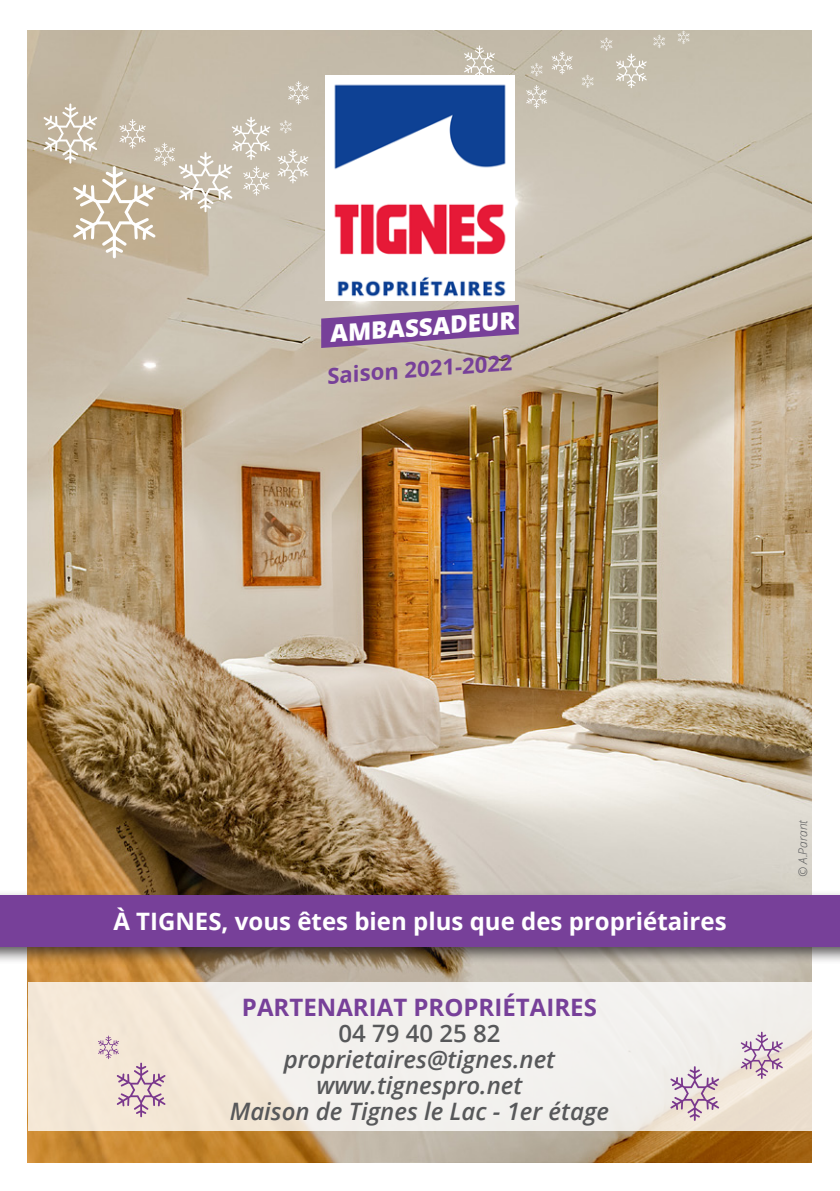
<style>
.page{position:relative;width:840px;height:1191px;background:#fff}
.page>*{position:absolute;margin:0;border:0;box-sizing:border-box;transform-origin:0 0}
.t1{font:italic 600 24px "Open Sans";color:#57585a}
.t2{font:700 24px "Open Sans";color:#fff}
.t3{font:700 24px "Open Sans";color:#774099}
.t4{font:600 24px "Open Sans";color:#57585a}
.t5{font:800 23.8px "Open Sans";color:#fff}
.t6{font:700 22px "Open Sans";color:#774099}
.t7{font:italic 300 12px "Open Sans";color:#57585a}
</style>
<div class="page">
<img style="left:28px;top:30px;width:782px;height:1132px">
<div style="left:0;top:889px;width:839px;height:75px;background:#231f20;opacity:.75"></div>
<div style="left:0;top:895px;width:839px;height:51px;background:#774099"></div>
<svg style="left:28px;top:982px;width:783px;height:149px;fill:#f2f0ec"></svg>
<svg style="left:740px;top:1031px;width:42px;height:47px;background:#d6c3ce"></svg>
<svg style="left:98px;top:1035px;width:67px;height:82px;background:#e5d1cd"></svg>
<svg style="left:277px;top:149px;width:31px;height:34px"></svg>
<svg style="left:288px;top:81px;width:21px;height:24px"></svg>
<svg style="left:526px;top:85px;width:21px;height:24px"></svg>
<svg style="left:551px;top:51px;width:21px;height:24px"></svg>
<svg style="left:279px;top:120px;width:13px;height:14px"></svg>
<svg style="left:530px;top:63px;width:12px;height:13px"></svg>
<svg style="left:581px;top:75px;width:12px;height:13px"></svg>
<svg style="left:600px;top:37px;width:46px;height:51px;background:#cac4b4"></svg>
<svg style="left:463px;top:45px;width:31px;height:30px"></svg>
<svg style="left:652px;top:35px;width:13px;height:13px"></svg>
<svg style="left:677px;top:31px;width:12px;height:13px"></svg>
<svg style="left:43px;top:103px;width:227px;height:155px;background:#c9bda9"></svg>
<svg style="left:670px;top:1066px;width:48px;height:54px;background:#d6c2cd"></svg>
<img style="left:325px;top:75px;width:189px;height:226px">
<svg style="left:321px;top:305px;width:197px;height:43px;background:#9269a1"></svg>
<p class="t5" style="left:328px;top:315px;width:187px;rotate:-4deg">AMBASSADEUR</p>
<p class="t6" style="left:325px;top:360px;width:187px;rotate:-4deg">Saison 2021-2022</p>
<p class="t2" style="left:113px;top:904px;width:614px">À TIGNES, vous êtes bien plus que des propriétaires</p>
<p class="t3" style="left:242px;top:990px;width:356px">PARTENARIAT PROPRIÉTAIRES</p>
<p class="t4" style="left:338px;top:1016px;width:164px">04 79 40 25 82</p>
<p class="t1" style="left:283px;top:1042px;width:273px">proprietaires@tignes.net</p>
<p class="t1" style="left:316px;top:1068px;width:207px">www.tignespro.net</p>
<p class="t1" style="left:230px;top:1094px;width:380px">Maison de Tignes le Lac - 1er étage</p>
<p class="t7" style="left:794px;top:876px;width:59px;rotate:-90deg">© A.Parant</p>
</div>
